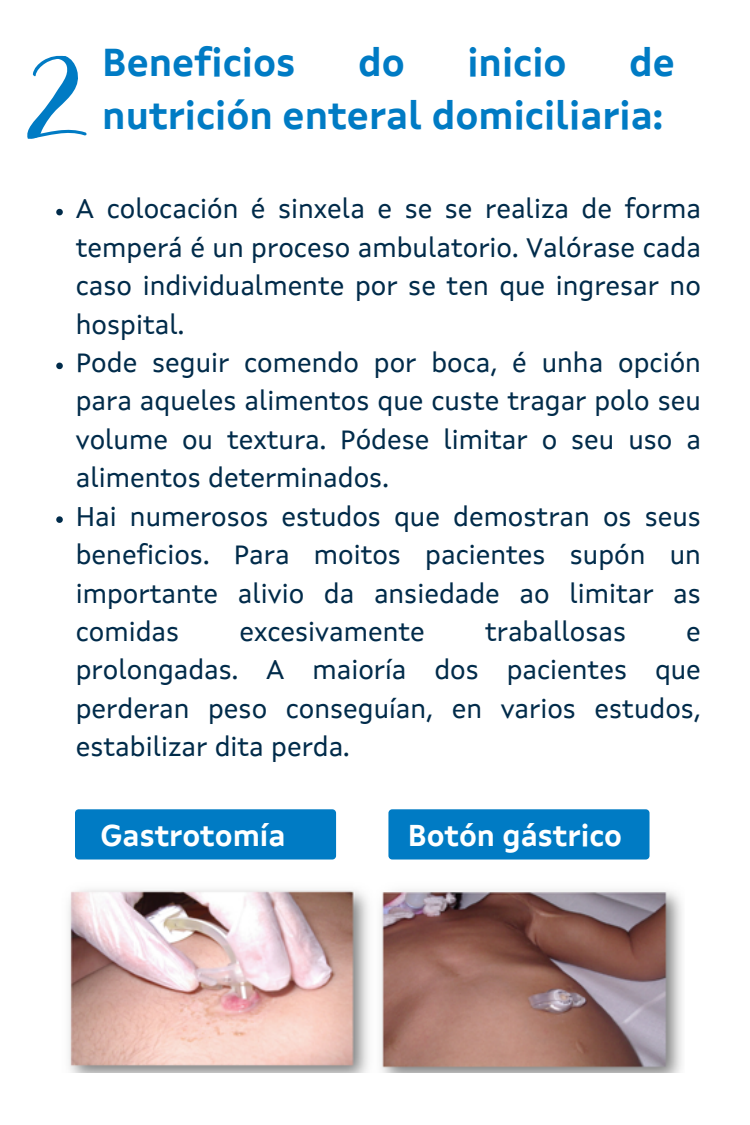
<style>
.page{position:relative;width:750px;height:1125px;background:#fff}
.page>*{position:absolute;margin:0;border:0;box-sizing:border-box;transform-origin:0 0}
.t1{font:700 38.75px/53.5px "Xunta Sans";color:#007bc4}
.t2{font:700 30px "Xunta Sans";color:#feffff}
.t3{font:27.5px/38.5px "Xunta Sans";color:#002b4a;text-align:justify}
</style>
<div class="page">
<svg style="left:56px;top:209px;width:7px;height:6px"></svg>
<svg style="left:56px;top:363px;width:7px;height:6px"></svg>
<svg style="left:56px;top:516px;width:7px;height:7px"></svg>
<img style="left:68px;top:889px;width:614px;height:184px">
<div style="left:75px;top:809px;width:261px;height:51px;background:#007bc4;border-radius:4px"></div>
<div style="left:388px;top:809px;width:262px;height:51px;background:#007bc4;border-radius:4px"></div>
<svg style="left:27px;top:56px;width:59px;height:82px"></svg>
<h2 class="t1" style="left:102px;top:39px;width:195px">Beneficios</h2>
<h2 class="t1" style="left:358px;top:39px;width:48px">do</h2>
<h2 class="t1" style="left:467px;top:39px;width:101px">inicio</h2>
<h2 class="t1" style="left:102px;top:39px;width:574px;text-indent:527px">de nutrición enteral domiciliaria:</h2>
<p class="t3" style="left:76px;top:192px;width:627px">A colocación é sinxela e se se realiza de forma temperá é un proceso ambulatorio. Valórase cada caso individualmente por se ten que ingresar no hospital.</p>
<h1 class="t3" style="left:76px;top:346px;width:627px">Pode seguir comendo por boca, é unha opción para aqueles alimentos que custe tragar polo seu volume ou textura. Pódese limitar o seu uso a alimentos determinados.</h1>
<p class="t3" style="left:76px;top:499px;width:627px">Hai numerosos estudos que demostran os seus beneficios. Para moitos pacientes supón un importante alivio da ansiedade ao limitar as comidas</p>
<p class="t3" style="left:239px;top:615px;width:187px">excesivamente</p>
<p class="t3" style="left:485px;top:615px;width:143px">traballosas</p>
<p class="t3" style="left:76px;top:615px;width:627px;text-indent:610px">e prolongadas. A maioría dos pacientes que perderan peso conseguían, en varios estudos, estabilizar dita perda.</p>
<p class="t2" style="left:101px;top:823px;width:187px">Gastrotomía</p>
<p class="t2" style="left:408px;top:823px;width:216px">Botón gástrico</p>
</div>
